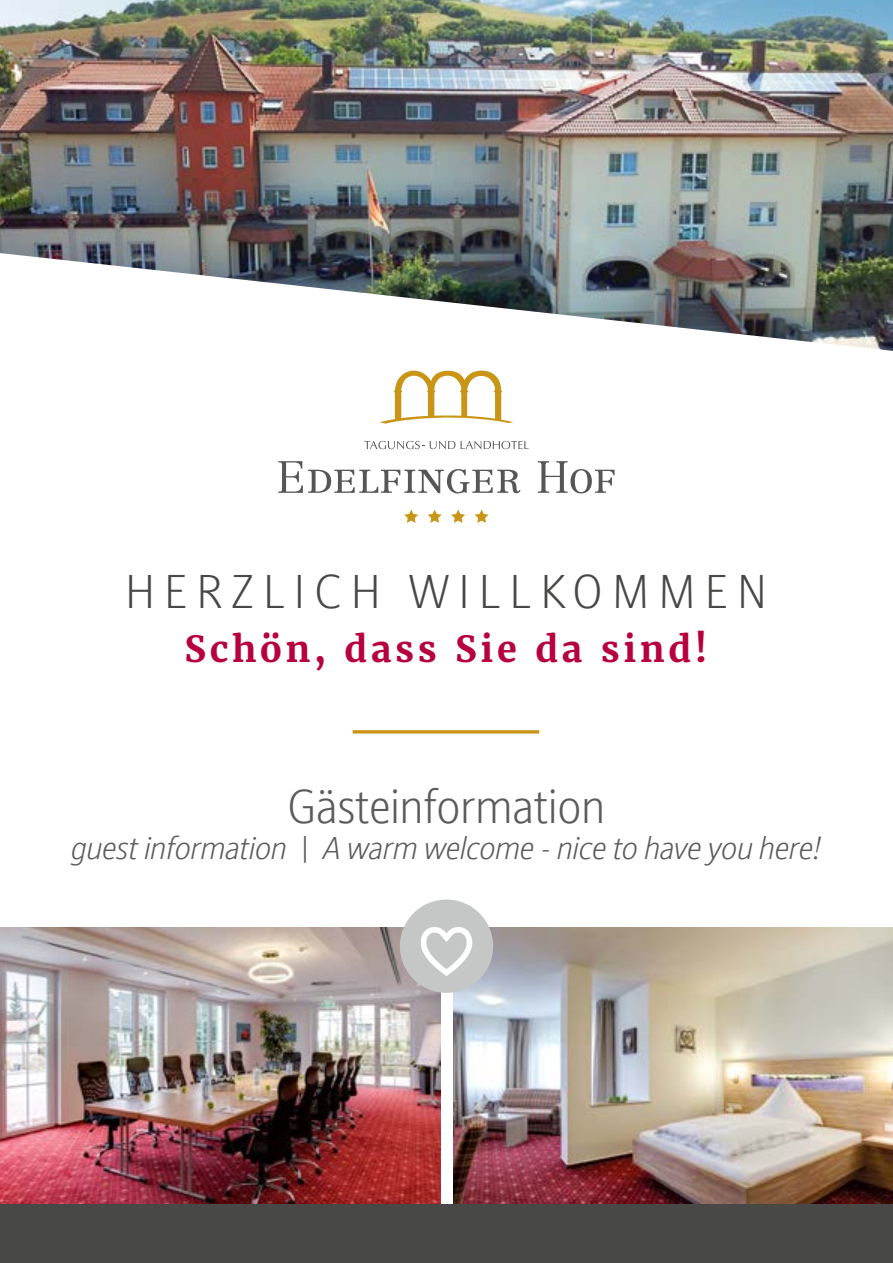
<style>
.page{position:relative;width:893px;height:1263px;background:#fff}
.page>*{position:absolute;margin:0;border:0;box-sizing:border-box;transform-origin:0 0}
.t1{font:300 45px "Stroudley";letter-spacing:.2em;color:#484847}
.t2{font:300 45px "Stroudley";color:#5b5b5a}
.t3{font:700 36px "Merriweather";letter-spacing:.1em;color:#b7003e}
.t4{font:italic 300 30px "Stroudley";color:#5b5b5a}
.s1{font-style:normal}
</style>
<div class="page">
<svg style="left:278px;top:461px;width:243px;height:32px"></svg>
<svg style="left:538px;top:461px;width:76px;height:32px"></svg>
<svg style="left:404px;top:510px;width:14px;height:13px"></svg>
<svg style="left:428px;top:510px;width:14px;height:13px"></svg>
<svg style="left:451px;top:510px;width:14px;height:13px"></svg>
<svg style="left:475px;top:510px;width:14px;height:13px"></svg>
<svg style="left:364px;top:441px;width:91px;height:8px"></svg>
<svg style="left:461px;top:441px;width:68px;height:8px"></svg>
<svg style="left:380px;top:370px;width:133px;height:54px"></svg>
<img style="left:454px;top:928px;width:439px;height:276px">
<img style="left:0;top:928px;width:440px;height:276px">
<img style="left:0;top:0;width:893px;height:351px">
<div style="left:400px;top:899px;width:93px;height:94px;background:#c5c6c6;border-radius:50%"></div>
<svg style="left:421px;top:927px;width:51px;height:49px"></svg>
<hr style="left:353px;top:730px;width:186px;height:3px;background:#c89417">
<div style="left:0;top:1204px;width:893px;height:59px;background:#484847"></div>
<h1 class="t1" style="left:125px;top:560px;width:643px">HERZLICH WILLKOMMEN</h1>
<p class="t3" style="left:184px;top:626px;width:525px">Schön, dass Sie da sind!</p>
<h1 class="t2" style="left:287px;top:775px;width:320px">Gästeinformation</h1>
<p class="t4" style="left:71px;top:827px;width:751px">guest information <span class="s1">|</span> A warm welcome <span class="s1">-</span> nice to have you here!</p>
</div>
